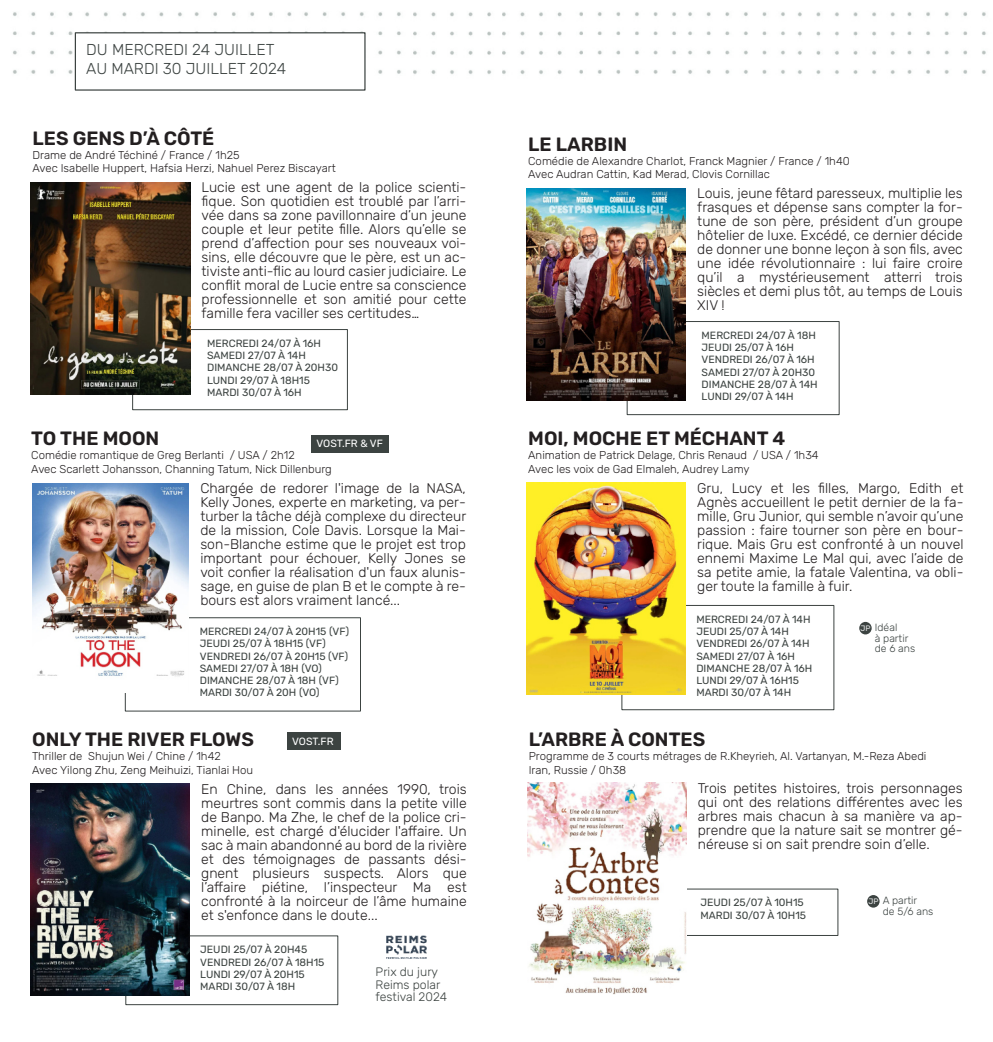
<style>
.page{position:relative;width:993px;height:1042px;background:#fff}
.page>*{position:absolute;margin:0;border:0;box-sizing:border-box;transform-origin:0 0}
.t1{font:600 19.25px "Rubik";color:#231f20}
.t2{font:300 15.75px/19.2px "Rubik";color:#3c4341}
.t3{font:300 14px/14px "Rubik";color:#231f20;text-align:justify}
.t4{font:300 12.25px/12.2px "Rubik";color:#3c4341}
.t5{font:300 11.38px/13.1px "Rubik";color:#231f20}
.t6{font:10.5px/12.2px "Rubik";color:#3c4341}
.t7{font:300 10.5px/10.5px "Rubik";color:#3c4341}
.t8{font:10.5px "Rubik";color:#fff}
.t9{font:7.88px "Rubik";color:#e7e8e9}
</style>
<div class="page">
<div style="left:859px;top:622px;width:12px;height:12px;background:#3c4341;border-radius:50%"></div>
<div style="left:866px;top:895px;width:13px;height:12px;background:#3c4341;border-radius:50%"></div>
<img style="left:386px;top:935px;width:40px;height:23px">
<div style="left:311px;top:435px;width:77px;height:18px;background:#3c4341"></div>
<div style="left:287px;top:732px;width:54px;height:18px;background:#3c4341"></div>
<svg style="left:687px;top:888px;width:151px;height:48px"></svg>
<img style="left:527px;top:783px;width:159px;height:212px">
<svg style="left:620px;top:604px;width:214px;height:106px"></svg>
<img style="left:526px;top:483px;width:159px;height:211px">
<svg style="left:625px;top:320px;width:214px;height:95px"></svg>
<img style="left:526px;top:188px;width:159px;height:212px">
<svg style="left:124px;top:935px;width:214px;height:70px"></svg>
<img style="left:31px;top:783px;width:159px;height:212px">
<div style="left:125px;top:617px;width:236px;height:94px;border:1px solid #3c4341"></div>
<img style="left:33px;top:484px;width:156px;height:208px">
<svg style="left:131px;top:328px;width:217px;height:83px"></svg>
<img style="left:31px;top:182px;width:159px;height:212px">
<img style="left:13px;top:12px;width:479px;height:72px">
<img style="left:502px;top:12px;width:484px;height:62px">
<div style="left:75px;top:32px;width:290px;height:59px;background:#fff;border:1px solid #3c4341"></div>
<p class="t2" style="left:86px;top:40px;width:201px">DU MERCREDI 24 JUILLET<br>AU MARDI 30 JUILLET 2024</p>
<h1 class="t1" style="left:33px;top:127px;width:183px">LES GENS D’À CÔTÉ</h1>
<p class="t5" style="left:33px;top:149px;width:305px">Drame de André Téchiné / France / 1h25<br>Avec Isabelle Huppert, Hafsia Herzi, Nahuel Perez Biscayart</p>
<p class="t3" style="left:201px;top:181px;width:266px">Lucie est une agent de la police scienti&shy;fique. Son quotidien est troublé par l’arri&shy;vée dans sa zone pavillonnaire d’un jeune couple et leur petite fille. Alors qu’elle se prend d’affection pour ses nouveaux voi&shy;sins, elle découvre que le père, est un ac&shy;tiviste anti-flic au lourd casier judiciaire. Le conflit moral de Lucie entre sa conscience professionnelle et son amitié pour cette famille fera vaciller ses certitudes…</p>
<p class="t6" style="left:207px;top:337px;width:132px">MERCREDI 24/07 À 16H<br>SAMEDI 27/07 À 14H<br>DIMANCHE 28/07 À 20H30<br>LUNDI 29/07 À 18H15<br>MARDI 30/07 À 16H</p>
<h1 class="t1" style="left:31px;top:427px;width:129px">TO THE MOON</h1>
<p class="t5" style="left:31px;top:449px;width:302px">Comédie romantique de Greg Berlanti / USA / 2h12<br>Avec Scarlett Johansson, Channing Tatum, Nick Dillenburg</p>
<p class="t8" style="left:316px;top:438px;width:68px">VOST.FR &amp; VF</p>
<p class="t3" style="left:200px;top:481px;width:267px">Chargée de redorer l'image de la NASA, Kelly Jones, experte en marketing, va per&shy;turber la tâche déjà complexe du directeur de la mission, Cole Davis. Lorsque la Mai&shy;son-Blanche estime que le projet est trop important pour échouer, Kelly Jones se voit confier la réalisation d'un faux alunis&shy;sage, en guise de plan B et le compte à re&shy;bours est alors vraiment lancé...</p>
<p class="t6" style="left:200px;top:625px;width:151px">MERCREDI 24/07 À 20H15 (VF)<br>JEUDI 25/07 À 18H15 (VF)<br>VENDREDI 26/07 À 20H15 (VF)<br>SAMEDI 27/07 À 18H (VO)<br>DIMANCHE 28/07 À 18H (VF)<br>MARDI 30/07 À 20H (VO)</p>
<h1 class="t1" style="left:32px;top:728px;width:223px">ONLY THE RIVER FLOWS</h1>
<p class="t5" style="left:32px;top:750px;width:222px">Thriller de Shujun Wei / Chine / 1h42<br>Avec Yilong Zhu, Zeng Meihuizi, Tianlai Hou</p>
<p class="t8" style="left:292px;top:735px;width:43px">VOST.FR</p>
<p class="t3" style="left:201px;top:782px;width:267px">En Chine, dans les années 1990, trois meurtres sont commis dans la petite ville de Banpo. Ma Zhe, le chef de la police cri&shy;minelle, est chargé d'élucider l'affaire. Un sac à main abandonné au bord de la rivière et des témoignages de passants dési&shy;gnent plusieurs suspects. Alors que l’affaire piétine, l’inspecteur Ma est confronté à la noirceur de l’âme humaine et s'enfonce dans le doute...</p>
<p class="t6" style="left:200px;top:943px;width:126px">JEUDI 25/07 À 20H45<br>VENDREDI 26/07 À 18H15<br>LUNDI 29/07 À 20H15<br>MARDI 30/07 À 18H</p>
<p class="t4" style="left:375px;top:966px;width:73px">Prix du jury<br>Reims polar festival 2024</p>
<h1 class="t1" style="left:528px;top:133px;width:100px">LE LARBIN</h1>
<p class="t5" style="left:528px;top:154px;width:323px">Comédie de Alexandre Charlot, Franck Magnier / France / 1h40<br>Avec Audran Cattin, Kad Merad, Clovis Cornillac</p>
<p class="t3" style="left:697px;top:186px;width:267px">Louis, jeune fêtard paresseux, multiplie les frasques et dépense sans compter la for&shy;tune de son père, président d’un groupe hôtelier de luxe. Excédé, ce dernier décide de donner une bonne leçon à son fils, avec une idée révolutionnaire : lui faire croire qu’il a mystérieusement atterri trois siècles et demi plus tôt, au temps de Louis XIV !</p>
<p class="t6" style="left:701px;top:329px;width:118px">MERCREDI 24/07 À 18H<br>JEUDI 25/07 À 16H<br>VENDREDI 26/07 À 16H<br>SAMEDI 27/07 À 20H30<br>DIMANCHE 28/07 À 14H<br>LUNDI 29/07 À 14H</p>
<h1 class="t1" style="left:528px;top:427px;width:258px">MOI, MOCHE ET MÉCHANT 4</h1>
<p class="t5" style="left:528px;top:449px;width:292px">Animation de Patrick Delage, Chris Renaud / USA / 1h34<br>Avec les voix de Gad Elmaleh, Audrey Lamy</p>
<p class="t3" style="left:697px;top:481px;width:267px">Gru, Lucy et les filles, Margo, Edith et Agnès accueillent le petit dernier de la fa&shy;mille, Gru Junior, qui semble n’avoir qu’une passion : faire tourner son père en bour&shy;rique. Mais Gru est confronté à un nouvel ennemi Maxime Le Mal qui, avec l’aide de sa petite amie, la fatale Valentina, va obli&shy;ger toute la famille à fuir.</p>
<p class="t6" style="left:696px;top:613px;width:117px">MERCREDI 24/07 À 14H<br>JEUDI 25/07 À 14H<br>VENDREDI 26/07 À 14H<br>SAMEDI 27/07 À 16H<br>DIMANCHE 28/07 À 16H<br>LUNDI 29/07 À 16H15<br>MARDI 30/07 À 14H</p>
<p class="t7" style="left:874px;top:622px;width:42px">Idéal<br>à partir de 6 ans</p>
<p class="t9" style="left:860px;top:623px;width:12px">JP</p>
<h1 class="t1" style="left:528px;top:728px;width:178px">L’ARBRE À CONTES</h1>
<p class="t5" style="left:528px;top:749px;width:399px;line-height:14px">Programme de 3 courts métrages de R.Kheyrieh, Al. Vartanyan, M.-Reza Abedi<br>Iran, Russie / 0h38</p>
<p class="t3" style="left:697px;top:781px;width:266px">Trois petites histoires, trois personnages qui ont des relations différentes avec les arbres mais chacun à sa manière va ap&shy;prendre que la nature sait se montrer gé&shy;néreuse si on sait prendre soin d’elle.</p>
<p class="t6" style="left:700px;top:896px;width:107px">JEUDI 25/07 À 10H15<br>MARDI 30/07 À 10H15</p>
<p class="t7" style="left:882px;top:895px;width:52px">A partir<br>de 5/6 ans</p>
<p class="t9" style="left:868px;top:896px;width:12px">JP</p>
</div>
